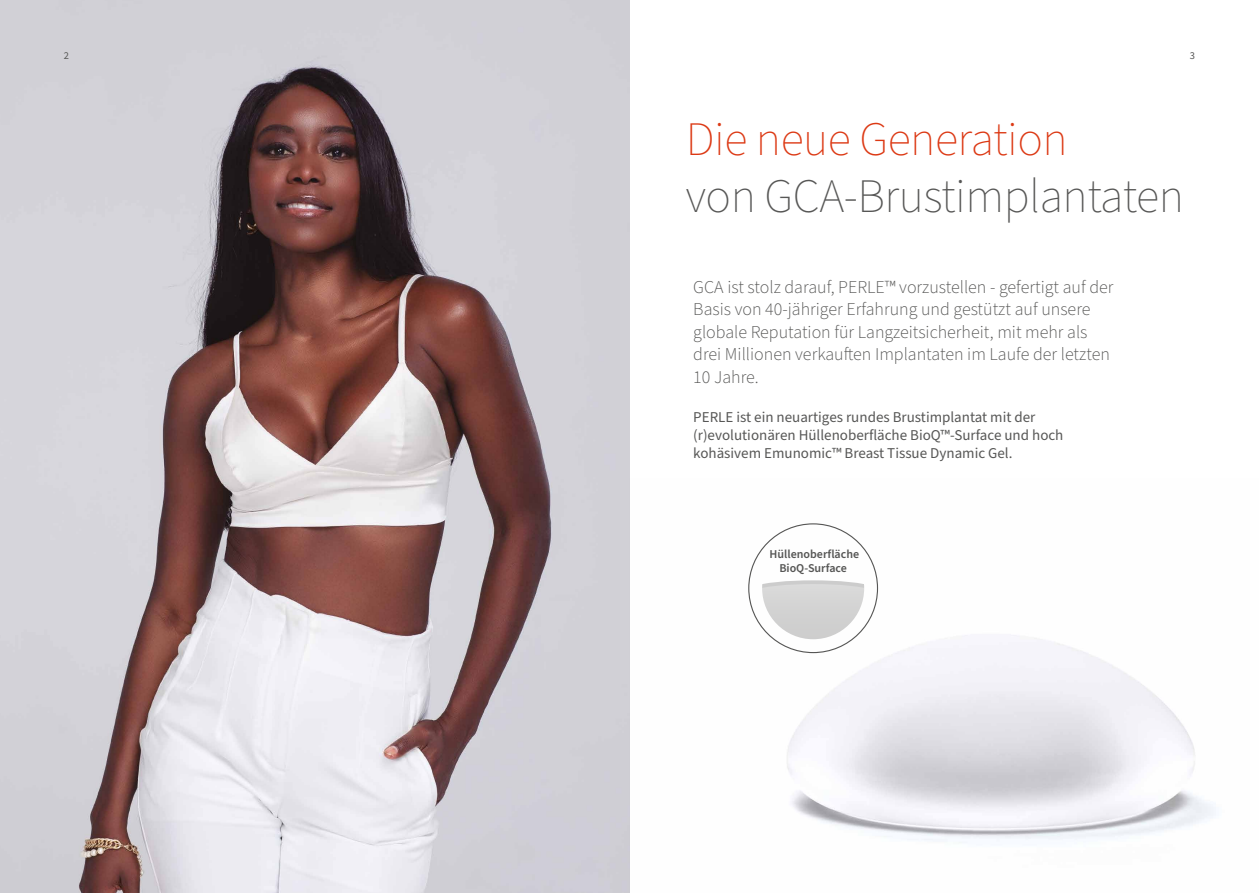
<style>
.page{position:relative;width:1259px;height:893px;background:#fff}
.page>*{position:absolute;margin:0;border:0;box-sizing:border-box;transform-origin:0 0}
.t1{font:200 48px "Source Sans Pro";letter-spacing:-.01em;color:#575756}
.t2{font:200 48px "Source Sans Pro";letter-spacing:-.01em;color:#dc3914}
.t3{font:300 18px/22.5px "Source Sans Pro";color:#575756}
.t4{font:15px/18px "Source Sans Pro";color:#575756}
.t5{font:600 12px/14.4px "Source Sans Pro";color:#575756;text-align:center}
.t6{font:10.5px "Source Sans Pro";color:#575756}
</style>
<div class="page">
<img style="left:0;top:0;width:629px;height:893px">
<img style="left:629px;top:478px;width:587px;height:415px">
<p class="t6" style="left:64px;top:48px;width:7px">2</p>
<p class="t6" style="left:1190px;top:48px;width:7px">3</p>
<h1 class="t2" style="left:686px;top:107px;width:383px">Die neue Generation</h1>
<h1 class="t1" style="left:686px;top:164px;width:499px">von GCA-Brustimplantaten</h1>
<p class="t3" style="left:693px;top:276px;width:422px">GCA ist stolz darauf, PERLE™ vorzustellen - gefertigt auf der Basis von 40-jähriger Erfahrung und gestützt auf unsere globale Reputation für Langzeitsicherheit, mit mehr als drei Millionen verkauften Implantaten im Laufe der letzten 10 Jahre.</p>
<p class="t4" style="left:693px;top:408px;width:372px">PERLE ist ein neuartiges rundes Brustimplantat mit der (r)evolutionären Hüllenoberfläche BioQ™-Surface und hoch kohäsivem Emunomic™ Breast Tissue Dynamic Gel.</p>
<p class="t5" style="left:769px;top:547px;width:91px">Hüllenoberfläche<br>BioQ-Surface</p>
</div>
